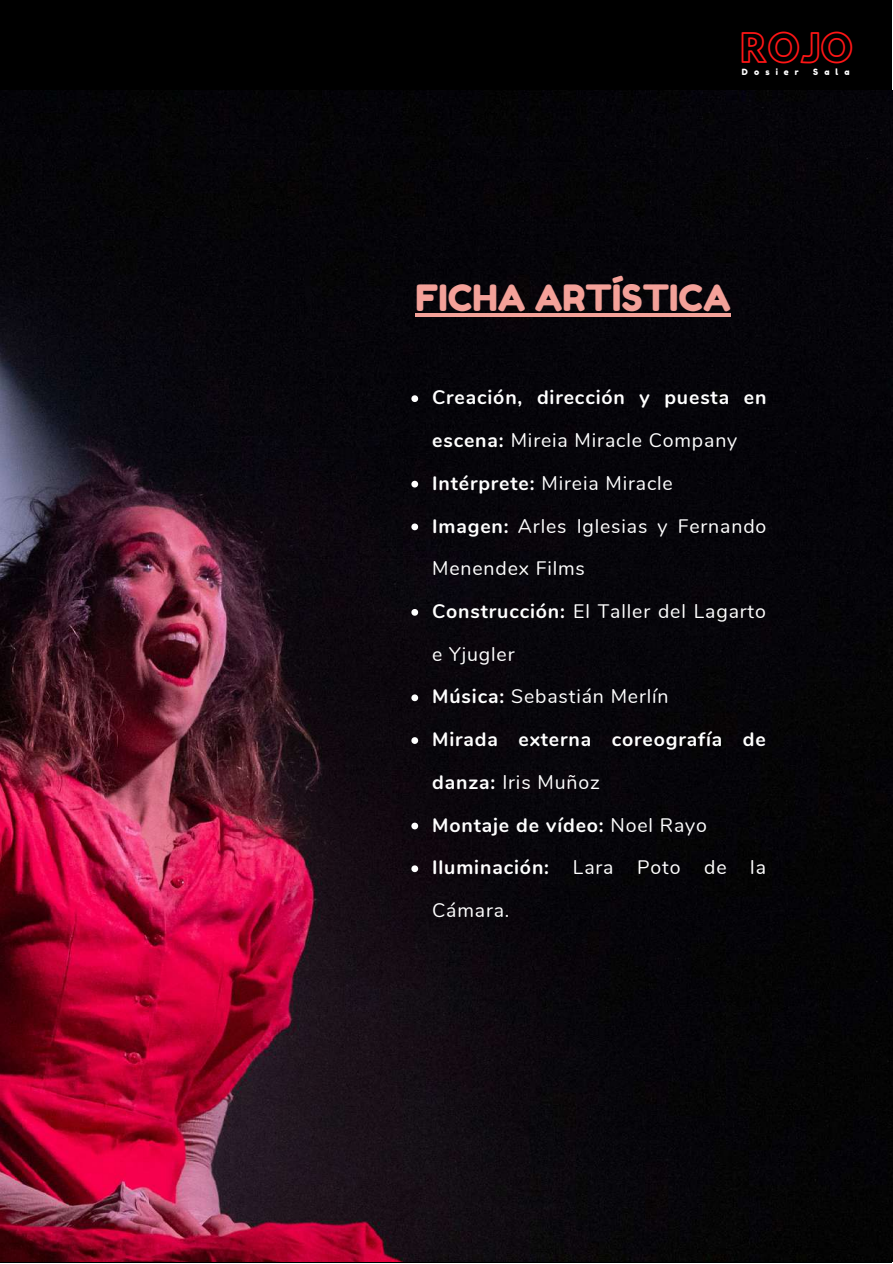
<style>
.page{position:relative;width:893px;height:1264px;background:#fff}
.page>*{position:absolute;margin:0;border:0;box-sizing:border-box;transform-origin:0 0}
.t1{font:36.3px "Fredoka One";color:#f4a199}
.t2{font:35.1px "Hussar Ekologiczne 1";color:#ff1616}
.t3{font:19.5px/42.8px "Nunito";letter-spacing:.045em;color:#fff}
.t4{font:8.55px "Fredoka One";letter-spacing:.71em;color:#fff}
.s1{font-weight:700}
</style>
<div class="page">
<div style="left:0;top:0;width:891px;height:1262px;background:#000"></div>
<img style="left:0;top:90px;width:892px;height:1171px">
<svg style="left:411px;top:395px;width:7px;height:7px"></svg>
<svg style="left:411px;top:481px;width:7px;height:6px"></svg>
<svg style="left:411px;top:523px;width:7px;height:7px"></svg>
<svg style="left:411px;top:609px;width:7px;height:6px"></svg>
<svg style="left:411px;top:694px;width:7px;height:7px"></svg>
<svg style="left:411px;top:737px;width:7px;height:7px"></svg>
<svg style="left:411px;top:822px;width:7px;height:7px"></svg>
<svg style="left:411px;top:865px;width:7px;height:7px"></svg>
<hr style="left:415px;top:314px;width:315px;height:3px;background:#f4a199">
<h2 class="t2" style="left:740px;top:34px;width:114px">ROJO</h2>
<p class="t4" style="left:742px;top:66px;width:29px">Dos</p>
<p class="t4" style="left:775px;top:66px;width:25px">ier</p>
<p class="t4" style="left:813px;top:66px;width:6px">S</p>
<p class="t4" style="left:824px;top:66px;width:27px">ala</p>
<h1 class="t1" style="left:415px;top:276px;width:317px">FICHA ARTÍSTICA</h1>
<p class="t3" style="left:432px;top:376px;width:336px"><span class="s1">Creación, dirección y puesta en escena:</span> Mireia Miracle Company<br><span class="s1">Intérprete:</span> Mireia Miracle<br><span class="s1">Imagen:</span> Arles Iglesias y Fernando<br>Menendex Films<br><span class="s1">Construcción:</span> El Taller del Lagarto e Yjugler<br><span class="s1">Música:</span> Sebastiá n Merlín<br><span class="s1">Mirada externa coreografía de danza:</span> Iris Muñoz<br><span class="s1">Montaje de vídeo:</span> Noel Rayo<br><span class="s1">Iluminación:</span> Lara Poto de la<br>Cámara.</p>
</div>
